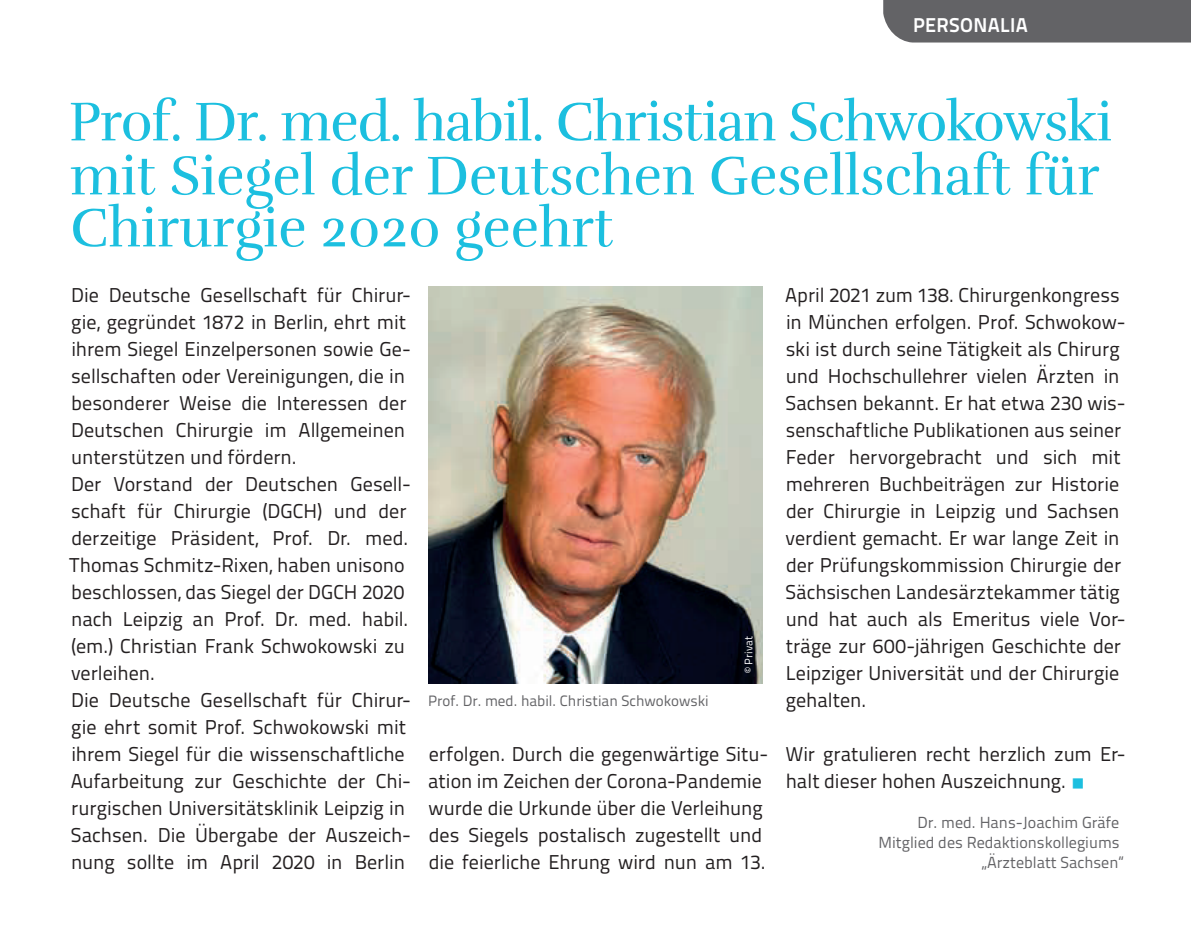
<style>
.page{position:relative;width:1191px;height:928px;background:#fff}
.page>*{position:absolute;margin:0;border:0;box-sizing:border-box;transform-origin:0 0}
.Hauptüberschrift{font:56px/52px "Rufina";color:#1cbfdf;scale:.96 1}
.Hauptüberschrift-2{font:56px "Rufina";letter-spacing:-.02em;color:#1cbfdf;scale:.96 1}
.Fließtext{font:20px/27px "Titillium Text";color:#231f20}
.t1{font:700 20px "Titillium Text";letter-spacing:.015em;color:#fff}
.Autoren{font:16px "Titillium Text";color:#636366}
.Bildunterschrift{font:15px "Titillium Text";color:#636366}
.t2{font:11px "Titillium Text";color:#fff}
.s1{color:#1cbfdf}
</style>
<div class="page">
<div style="left:883px;top:0;width:308px;height:43px;background:#636366"></div>
<img style="left:428px;top:286px;width:335px;height:397px">
<p class="t1" style="left:913px;top:9px;width:116px">PERSONALIA</p>
<p class="Hauptüberschrift-2" style="left:69px;top:88px;width:1088px">Prof. Dr. med. habil. Christian Schwokowski</p>
<p class="Hauptüberschrift" style="left:70px;top:150px;width:1074px">mit Siegel der Deutschen Gesellschaft für<br>Chirurgie 2020 geehrt</p>
<p class="Fließtext" style="left:71px;top:281px;width:341px">Die Deutsche Gesellschaft für Chirur&shy;gie, gegründet 1872 in Berlin, ehrt mit ihrem Siegel Einzelpersonen sowie Ge-- sellschaften oder Vereinigungen, die in besonderer Weise die Interessen der Deutschen Chirurgie im Allgemeinen unterstützen und fördern.</p>
<p class="Fließtext" style="left:69px;top:470px;width:343px">Der Vorstand der Deutschen Gesell&shy;schaft für Chirurgie (DGCH) und der derzeitige Präsident, Prof. Dr. med.<br>Thomas Schmitz-Rixen, haben unisono beschlossen, das Siegel der DGCH 2020 nach Leipzig an Prof. Dr. med. habil. (em.) Christian Frank Schwokowski zu verleihen.</p>
<p class="Fließtext" style="left:71px;top:686px;width:342px">Die Deutsche Gesellschaft für Chirur&shy;gie ehrt somit Prof. Schwokowski mit ihrem Siegel für die wissenschaftliche Aufarbeitung zur Geschichte der Chi&shy;rurgischen Universitätsklinik Leipzig in Sachsen. Die Übergabe der Auszeich&shy;nung sollte im April 2020 in Berlin</p>
<p class="Bildunterschrift" style="left:428px;top:689px;width:282px">Prof. Dr. med. habil. Christian Schwokowski</p>
<p class="t2" style="left:740px;top:673px;width:38px;rotate:-90deg">© Privat</p>
<p class="Fließtext" style="left:428px;top:740px;width:341px">erfolgen. Durch die gegenwärtige Situ&shy;ation im Zeichen der Corona-Pandemie wurde die Urkunde über die Verleihung des Siegels postalisch zugestellt und die feierliche Ehrung wird nun am 13.</p>
<p class="Fließtext" style="left:785px;top:281px;width:342px">April 2021 zum 138. Chirurgenkongress in München erfolgen. Prof. Schwokow&shy;ski ist durch seine Tätigkeit als Chirurg und Hochschullehrer vielen Ärzten in Sachsen bekannt. Er hat etwa 230 wis&shy;senschaftliche Publikationen aus seiner Feder hervorgebracht und sich mit mehreren Buchbeiträgen zur Historie der Chirurgie in Leipzig und Sachsen verdient gemacht. Er war lange Zeit in der Prüfungskommission Chirurgie der Sächsischen Landesärztekammer tätig und hat auch als Emeritus viele Vor&shy;träge zur 600-jährigen Geschichte der Leipziger Universität und der Chirurgie gehalten.</p>
<p class="Fließtext" style="left:785px;top:740px;width:336px">Wir gratulieren recht herzlich zum Er-- halt dieser hohen Auszeichnung. <span class="s1">○</span></p>
<p class="Autoren" style="left:917px;top:811px;width:203px">Dr. med. Hans-Joachim Gräfe</p>
<p class="Autoren" style="left:878px;top:831px;width:243px">Mitglied des Redaktionskollegiums</p>
<p class="Autoren" style="left:981px;top:851px;width:144px">„Ärzteblatt Sachsen“</p>
</div>
